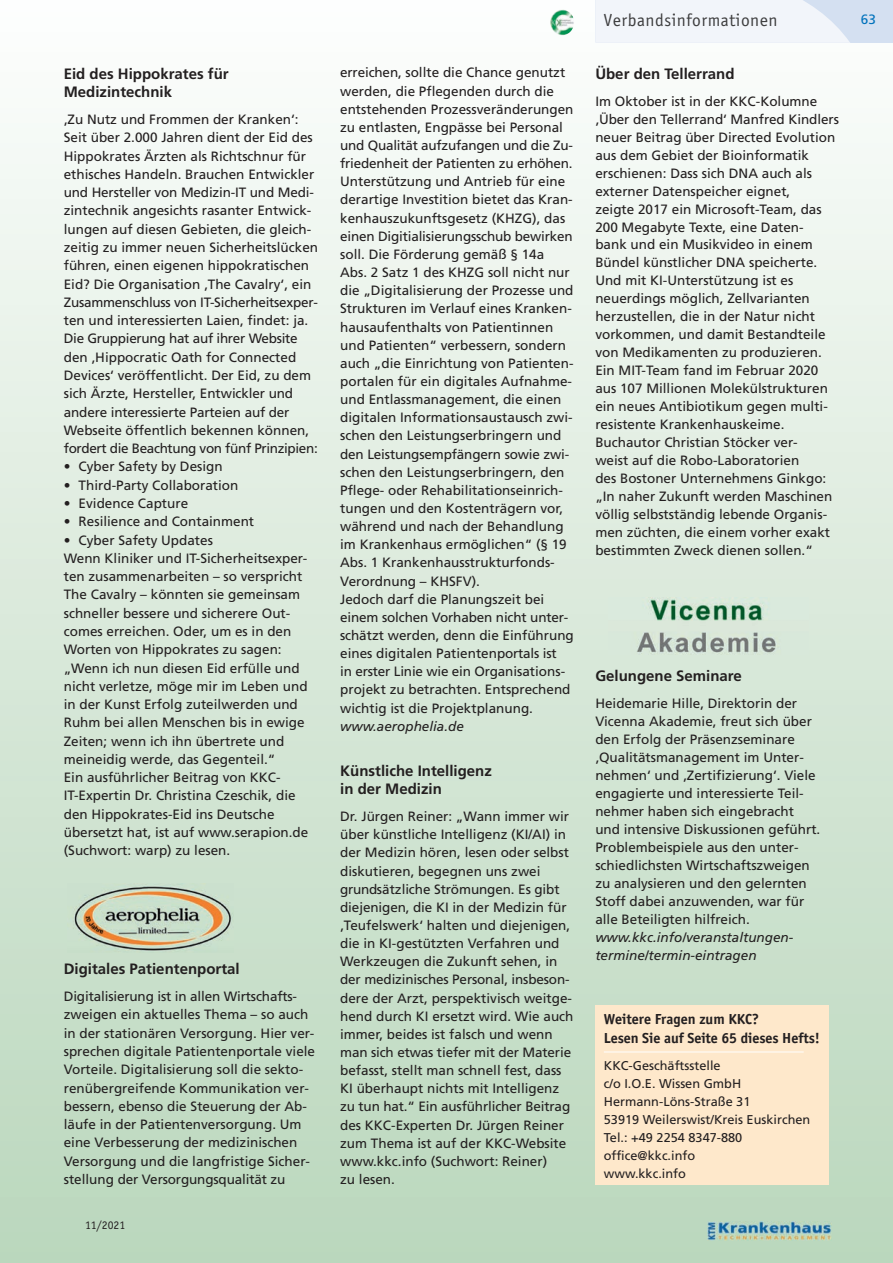
<style>
.page{position:relative;width:893px;height:1263px;background:#fff}
.page>*{position:absolute;margin:0;border:0;box-sizing:border-box;transform-origin:0 0}
.t1{font:18px "Officina Sans";letter-spacing:.03em;color:#3e3e3f}
.t2{font:700 15px/18.3px "Frutiger";color:#231f20}
.t3{font:700 15px/19.5px "Officina Sans";letter-spacing:-.005em;color:#231f20}
.t4{font:13.5px/18.1px "Frutiger";color:#231f20}
.t5{font:italic 13.5px/18px "Frutiger";color:#231f20}
.t6{font:13.5px "Frutiger";color:#0072bc}
.t7{font:12.75px/18px "Frutiger";color:#231f20}
.t8{font:12px "Officina Sans";color:#231f20}
</style>
<div class="page">
<div style="left:0;top:0;width:893px;height:1263px;background:linear-gradient(to bottom,#fcfdfc,#b9d6bb)"></div>
<div style="left:550px;top:9px;width:24px;height:26px;background:#f7faf8;border-radius:50%"></div>
<img style="left:550px;top:10px;width:24px;height:25px">
<img style="left:708px;top:1222px;width:123px;height:18px">
<div style="left:595px;top:0;width:298px;height:43px;background:#d4e0f1"></div>
<svg style="left:595px;top:0;width:255px;height:43px;background:#eff3f9"></svg>
<img style="left:67px;top:883px;width:166px;height:70px">
<div style="left:595px;top:1005px;width:234px;height:179px;background:#fee8cb"></div>
<hr style="left:604px;top:1051px;width:200px;height:1px;background:#fff">
<img style="left:608px;top:598px;width:201px;height:57px">
<p class="t2" style="left:64px;top:64px;width:167px">Eid des Hippokrates für<br>Medizintechnik</p>
<p class="t4" style="left:64px;top:110px;width:256px">‚Zu Nutz und Frommen der Kranken‘:<br>Seit über 2.000 Jahren dient der Eid des Hippokrates Ärzten als Richtschnur für ethisches Handeln. Brauchen Entwickler und Hersteller von Medizin-IT und Medi&shy;zintechnik angesichts rasanter Entwick&shy;lungen auf diesen Gebieten, die gleich&shy;zeitig zu immer neuen Sicherheitslücken führen, einen eigenen hippo kratischen Eid? Die Organisation ‚The Cavalry‘, ein Zusammenschluss von IT-Sicherheitsexper&shy;ten und interessierten Laien, findet: ja.<br>Die Gruppierung hat auf ihrer Website den ‚Hippocratic Oath for Connected Devices‘ veröffentlicht. Der Eid, zu dem sich Ärzte, Hersteller, Entwickler und andere interessierte Parteien auf der Web seite öffentlich bekennen können, fordert die Beachtung von fünf Prinzipien:</p>
<p class="t4" style="left:64px;top:457px;width:160px">• Cyber Safety by Design</p>
<p class="t4" style="left:64px;top:476px;width:176px">• Third-Party Collaboration</p>
<p class="t4" style="left:64px;top:494px;width:126px">• Evidence Capture</p>
<p class="t4" style="left:64px;top:512px;width:192px">• Resilience and Containment</p>
<p class="t4" style="left:64px;top:531px;width:246px">• Cyber Safety Updates<br>Wenn Kliniker und IT-Sicherheitsexper&shy;ten zusammenarbeiten – so verspricht The Cavalry – könnten sie gemeinsam schneller bessere und sicherere Out - comes erreichen. Oder, um es in den Worten von Hippokrates zu sagen: „Wenn ich nun diesen Eid erfülle und nicht verletze, möge mir im Leben und in der Kunst Erfolg zuteilwerden und Ruhm bei allen Menschen bis in ewige Zeiten; wenn ich ihn übertrete und meineidig werde, das Gegenteil.“<br>Ein ausführlicher Beitrag von KKC-<br>IT- Expertin Dr. Christina Czeschik, die den Hippokrates-Eid ins Deutsche übersetzt hat, ist auf www.serapion.de (Suchwort: warp) zu lesen.</p>
<p class="t2" style="left:64px;top:959px;width:177px">Digitales Patientenportal</p>
<p class="t4" style="left:64px;top:987px;width:253px">Digitalisierung ist in allen Wirtschafts&shy;zweigen ein aktuelles Thema – so auch in der stationären Versorgung. Hier ver&shy;sprechen digitale Patientenportale viele Vorteile. Digitalisierung soll die sekto&shy;renübergreifende Kommunikation ver&shy;bessern, ebenso die Steuerung der Ab - läufe in der Patientenversorgung. Um eine Verbesserung der medizinischen Versorgung und die langfristige Sicher&shy;stellung der Versorgungsqualität zu</p>
<p class="t8" style="left:85px;top:1221px;width:42px">11/2021</p>
<p class="t4" style="left:340px;top:64px;width:235px">erreichen, sollte die Chance genutzt werden, die Pflegenden durch die entstehenden Prozessveränderungen zu entlasten, Engpässe bei Personal und Qualität aufzufangen und die Zu&shy;frie denheit der Patienten zu erhöhen.<br>Unterstützung und Antrieb für eine derartige Investition bietet das Kran&shy;kenhauszukunftsgesetz (KHZG), das einen Digitialisierungsschub bewirken soll. Die Förderung gemäß § 14a Abs. 2 Satz 1 des KHZG soll nicht nur die „Digitalisierung der Prozesse und Strukturen im Verlauf eines Kranken&shy;hausaufenthalts von Patientinnen und Patienten“ verbessern, sondern auch „die Einrichtung von Patienten&shy;portalen für ein digitales Aufnahme&shy;und Entlassmanagement, die einen digitalen Informationsaustausch zwi&shy;schen den Leistungserbringern und den Leistungsempfängern sowie zwi&shy;schen den Leistungserbringern, den Pflege- oder Rehabilitationseinrich&shy;tungen und den Kostenträgern vor, während und nach der Behandlung im Krankenhaus ermöglichen“ (§ 19<br>Abs. 1 Krankenhausstrukturfonds-Verordnung – KHSFV).<br>Jedoch darf die Planungszeit bei einem solchen Vorhaben nicht unter&shy;schätzt werden, denn die Einführung eines digitalen Patientenportals ist<br>in erster Linie wie ein Organisations&shy;projekt zu betrachten. Entsprechend wichtig ist die Projektplanung.</p>
<p class="t5" style="left:340px;top:717px;width:125px">www.aerophelia.de</p>
<p class="t2" style="left:340px;top:761px;width:153px">Künstliche Intelligenz in der Medizin</p>
<p class="t4" style="left:340px;top:807px;width:235px">Dr. Jürgen Reiner: „Wann immer wir über künstliche Intelligenz (KI/AI) in der Medizin hören, lesen oder selbst diskutieren, begegnen uns zwei grundsätz liche Strömungen. Es gibt diejenigen, die KI in der Medizin für ‚Teufelswerk‘ halten und diejenigen, die in KI-gestützten Verfahren und Werkzeugen die Zu kunft sehen, in der medizinisches Personal, insbeson&shy;dere der Arzt, perspektivisch weitge&shy;hend durch KI er setzt wird. Wie auch immer, beides ist falsch und wenn man sich etwas tiefer mit der Materie befasst, stellt man schnell fest, dass KI überhaupt nichts mit Intelligenz zu tun hat.“ Ein aus führlicher Beitrag des KKC-Experten Dr. Jürgen Reiner zum Thema ist auf der KKC-Website www.kkc.info (Suchwort: Reiner)<br>zu lesen.</p>
<h1 class="t1" style="left:604px;top:14px;width:175px">Verbandsinformationen</h1>
<p class="t6" style="left:861px;top:11px;width:17px">63</p>
<p class="t2" style="left:595px;top:64px;width:141px">Über den Tellerrand</p>
<p class="t4" style="left:595px;top:92px;width:245px">Im Oktober ist in der KKC- Kolumne ‚Über den Tellerrand‘ Manfred Kindlers neuer Beitrag über Directed Evolution aus dem Gebiet der Bioinformatik erschienen: Dass sich DNA auch als externer Datenspeicher eignet,<br>zeigte 2017 ein Microsoft-Team, das 200 Megabyte Texte, eine Daten-<br>bank und ein Musikvideo in einem Bündel künstlicher DNA speicherte.<br>Und mit KI-Unter stützung ist es neuerdings möglich, Zellvarianten herzustellen, die in der Natur nicht vorkommen, und damit Be standteile von Medikamenten zu produzieren.<br>Ein MIT-Team fand im Februar 2020 aus 107 Millionen Molekülstrukturen ein neues Anti biotikum gegen multi&shy;resistente Krankenhauskeime.<br>Buchautor Christian Stöcker ver-<br>weist auf die Robo-Laboratorien<br>des Bostoner Unternehmens Ginkgo: „In naher Zukunft werden Maschinen völlig selbstständig lebende Organis&shy;men züchten, die einem vorher exakt bestimmten Zweck dienen sollen.“</p>
<p class="t2" style="left:595px;top:666px;width:148px">Gelungene Seminare</p>
<p class="t4" style="left:595px;top:694px;width:227px">Heidemarie Hille, Direktorin der Vicenna Akademie, freut sich über den Erfolg der Präsenzseminare ‚Qualitätsmanagement im Unter - nehmen‘ und ‚Zertifizierung‘. Viele engagierte und interessierte Teil - nehmer haben sich eingebracht und intensive Dis kussionen geführt.<br>Problembeispiele aus den unter - schiedlichsten Wirtschaftszweigen zu analysieren und den gelernten Stoff dabei anzuwenden, war für alle Beteiligten hilfreich.</p>
<p class="t5" style="left:595px;top:928px;width:200px">www.kkc.info/veranstaltungen&shy;termi ne/termin-eintragen</p>
<p class="t3" style="left:604px;top:1010px;width:218px">Weitere Fragen zum KKC?<br>Lesen Sie auf Seite 65 dieses Hefts!</p>
<p class="t7" style="left:604px;top:1056px;width:208px">KKC-Geschäftsstelle<br>c/o I.O.E. Wissen GmbH<br>Hermann-Löns-Straße 31<br>53919 Weilerswist/Kreis Euskirchen<br>Tel.: +49 2254 8347-880 office@kkc.info<br>www.kkc.info</p>
</div>
